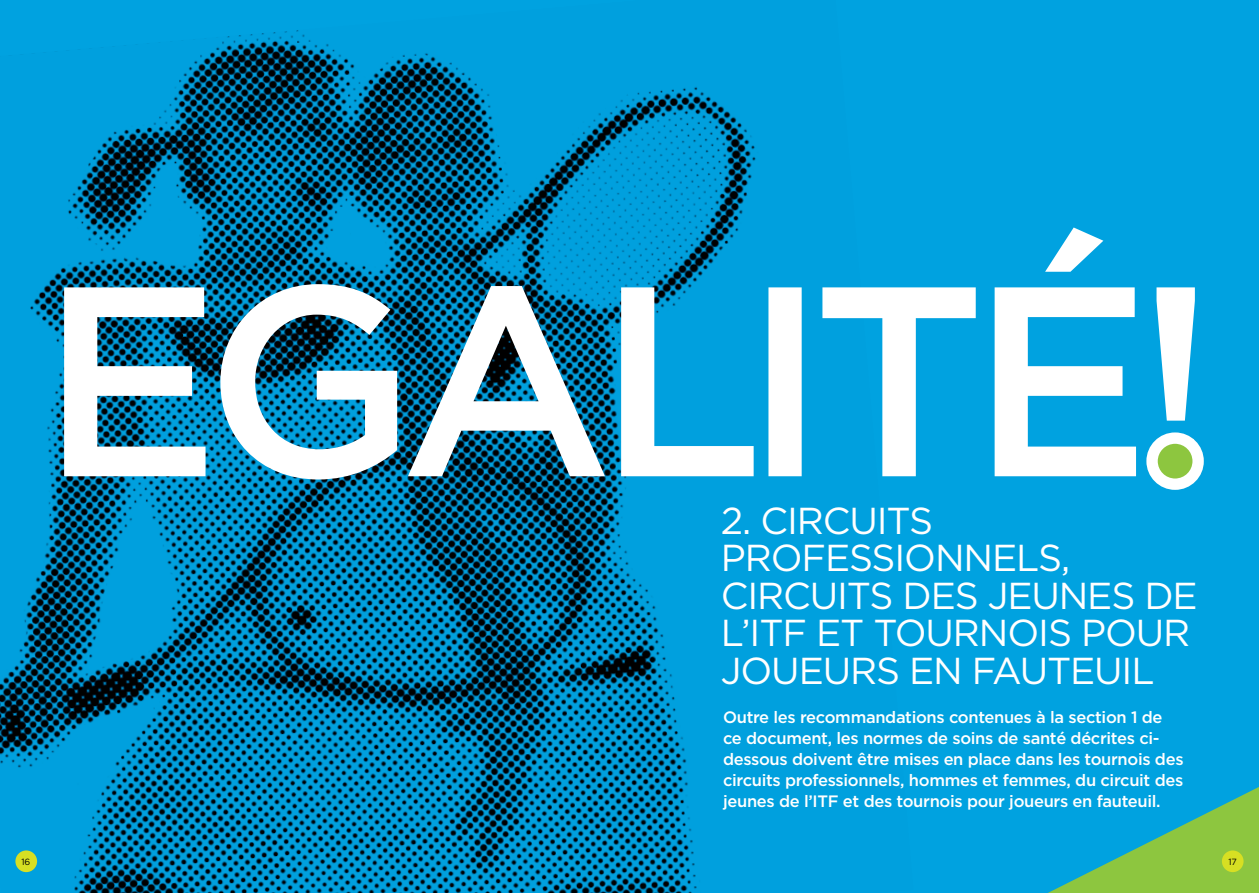
<style>
.page{position:relative;width:1259px;height:893px;background:#00a2e0}
.page>*{position:absolute;margin:0;border:0;box-sizing:border-box;transform-origin:0 0}
.t1{font:37.5px/37.5px "Gotham";letter-spacing:-.03em;color:#fff}
.t2{font:500 16.5px/21px "Gotham";letter-spacing:-.02em;color:#fff}
.t3{font:9px "Gotham";color:#000}
</style>
<div class="page">
<svg style="left:1048px;top:787px;width:211px;height:106px"></svg>
<img style="left:0;top:30px;width:756px;height:863px">
<div style="left:1221px;top:850px;width:22px;height:22px;background:#d7df23;border-radius:50%"></div>
<div style="left:15px;top:850px;width:22px;height:22px;background:#d7df23;border-radius:50%"></div>
<svg style="left:64px;top:227px;width:1130px;height:252px"></svg>
<svg style="left:1152px;top:438px;width:46px;height:46px"></svg>
<div style="left:1146px;top:432px;width:57px;height:58px;border:11px solid #fff;border-radius:50%"></div>
<h1 class="t1" style="left:721px;top:501px;width:478px">2. CIRCUITS<br>PROFESSIONNELS,<br>CIRCUITS DES JEUNES DE<br>L’ITF ET TOURNOIS POUR<br>JOUEURS EN FAUTEUIL</h1>
<p class="t2" style="left:723px;top:706px;width:462px">Outre les recommandations contenues à la section 1 de ce document, les normes de soins de santé décrites ci&shy;dessous doivent être mises en place dans les tournois des circuits professionnels, hommes et femmes, du circuit des jeunes de l’ITF et des tournois pour joueurs en fauteuil.</p>
<p class="t3" style="left:22px;top:857px;width:10px">16</p>
<p class="t3" style="left:1228px;top:857px;width:10px">17</p>
</div>
